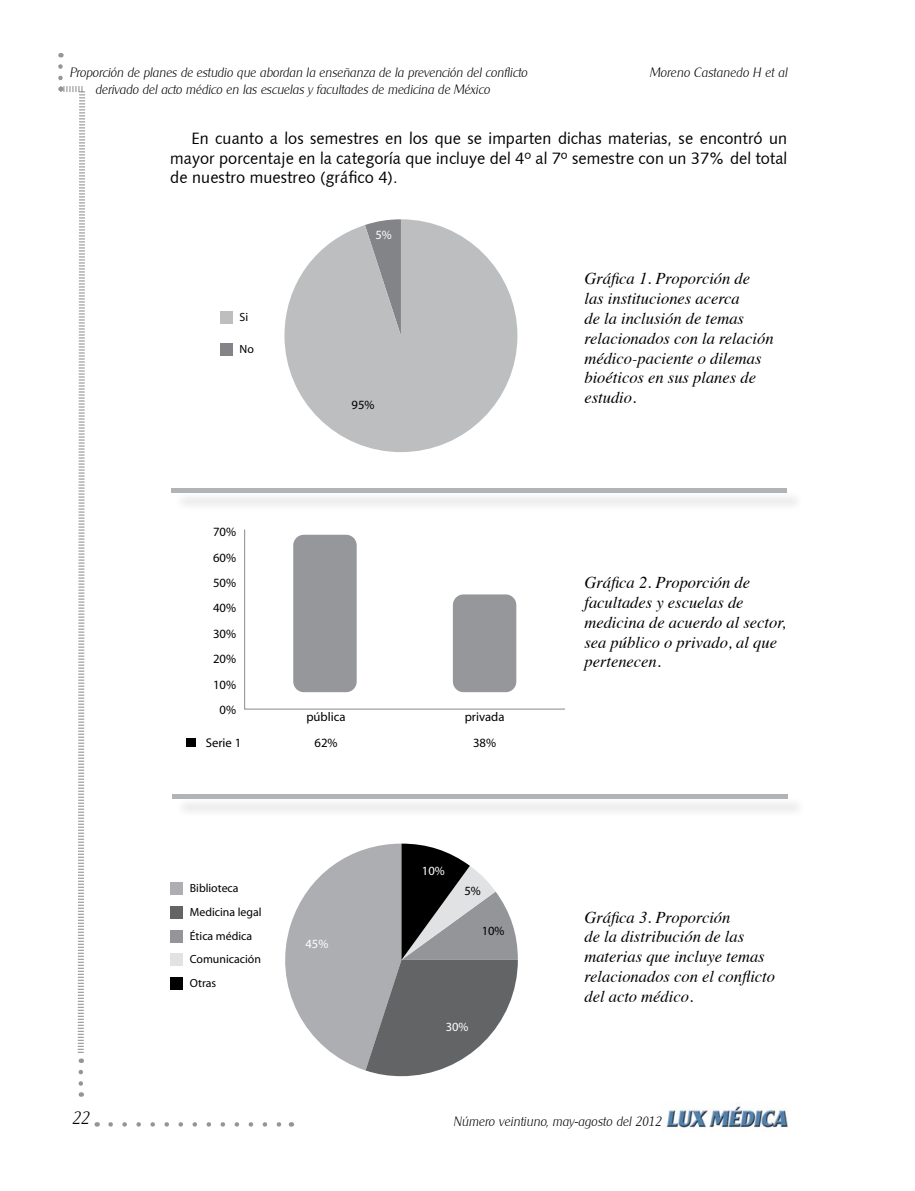
<style>
.page{position:relative;width:915px;height:1191px;background:#fff}
.page>*{position:absolute;margin:0;border:0;box-sizing:border-box;transform-origin:0 0}
.t1{font:italic 300 18px "Clearly Gothic";color:#000}
.t2{font:italic 16.5px/19.8px "Times";color:#000}
.t3{font:16.5px/19.8px "Humanist 531 BT Roman A";color:#000;text-align:justify}
.t4{font:italic 300 13.5px "Clearly Gothic";letter-spacing:-.01em;color:#000}
.t5{font:12.6px/25.3px "Myriad";color:#000;text-align:center}
.t6{font:12.6px "Myriad";color:#fff}
.t7{font:11.85px/23.7px "Myriad";color:#000}
</style>
<div class="page">
<img style="left:662px;top:1102px;width:126px;height:26px">
<svg style="left:58px;top:66px;width:27px;height:997px"></svg>
<svg style="left:78px;top:1072px;width:5px;height:24px"></svg>
<svg style="left:110px;top:1122px;width:172px;height:4px"></svg>
<div style="left:220px;top:311px;width:12px;height:12px;background:#bcbec0"></div>
<div style="left:220px;top:343px;width:12px;height:12px;background:#828487"></div>
<svg style="left:284px;top:219px;width:233px;height:233px;fill:#bcbec0"></svg>
<svg style="left:244px;top:529px;width:321px;height:181px"></svg>
<div style="left:186px;top:738px;width:10px;height:9px;background:#000"></div>
<div style="left:170px;top:882px;width:12px;height:13px;background:#acaeb1"></div>
<div style="left:170px;top:906px;width:12px;height:12px;background:#636466"></div>
<div style="left:170px;top:930px;width:12px;height:12px;background:#939598"></div>
<div style="left:170px;top:953px;width:12px;height:13px;background:#e1e2e3"></div>
<div style="left:170px;top:977px;width:12px;height:12px;background:#000"></div>
<svg style="left:285px;top:843px;width:232px;height:233px"></svg>
<div style="left:173px;top:490px;width:632px;height:22px;background:#f7f7f7"></div>
<div style="left:171px;top:488px;width:615px;height:5px;background:#b1b4b6"></div>
<div style="left:175px;top:796px;width:631px;height:21px;background:#f5f5f5"></div>
<hr style="left:172px;top:794px;width:616px;height:4px;background:#b1b4b6">
<p class="t4" style="left:70px;top:65px;width:459px">Proporción de planes de estudio que abordan la enseñanza de la prevención del conflicto</p>
<p class="t4" style="left:649px;top:65px;width:139px">Moreno Castanedo H et al</p>
<p class="t4" style="left:95px;top:82px;width:396px">derivado del acto médico en las escuelas y facultades de medicina de México</p>
<p class="t3" style="left:170px;top:128px;width:618px;text-indent:21px">En cuanto a los semestres en los que se imparten dichas materias, se encontró un mayor porcentaje en la categoría que incluye del 4º al 7º semestre con un 37% del total de nuestro muestreo (gráfico 4).</p>
<p class="t7" style="left:239px;top:305px;width:10px">Si</p>
<p class="t7" style="left:239px;top:337px;width:16px">No</p>
<p class="t5" style="left:213px;top:520px;width:25px">70%<br>60%<br>50%<br>40%<br>30%<br>20%<br>10%<br>0%</p>
<p class="t6" style="left:375px;top:228px;width:18px">5%</p>
<p class="t5" style="left:351px;top:393px;width:24px">95%</p>
<p class="t5" style="left:306px;top:705px;width:41px">pública</p>
<p class="t5" style="left:206px;top:730px;width:37px">Serie 1</p>
<p class="t5" style="left:314px;top:730px;width:25px">62%</p>
<p class="t5" style="left:464px;top:705px;width:41px">privada<br>38%</p>
<p class="t7" style="left:190px;top:877px;width:73px">Biblioteca<br>Medicina legal<br>Ética médica<br>Comunicación<br>Otras</p>
<p class="t6" style="left:305px;top:937px;width:24px">45%</p>
<p class="t6" style="left:422px;top:864px;width:24px">10%</p>
<p class="t5" style="left:464px;top:878px;width:18px">5%</p>
<p class="t5" style="left:481px;top:918px;width:24px">10%</p>
<p class="t6" style="left:445px;top:1020px;width:24px">30%</p>
<p class="t2" style="left:584px;top:268px;width:190px">Gráfica 1. Proporción de las instituciones acerca<br>de la inclusión de temas relacionados con la relación médico-paciente o dilemas bioéticos en sus planes de estudio.</p>
<p class="t2" style="left:584px;top:571px;width:203px">Gráfica 2. Proporción de facultades y escuelas de medicina de acuerdo al sector, sea público o privado, al que pertenecen.</p>
<p class="t2" style="left:584px;top:906px;width:192px">Gráfica 3. Proporción<br>de la distribución de las materias que incluye temas relacionados con el conflicto del acto médico.</p>
<p class="t1" style="left:72px;top:1108px;width:19px">22</p>
<p class="t4" style="left:453px;top:1114px;width:210px">Número veintiuno, may-agosto del 2012</p>
</div>
